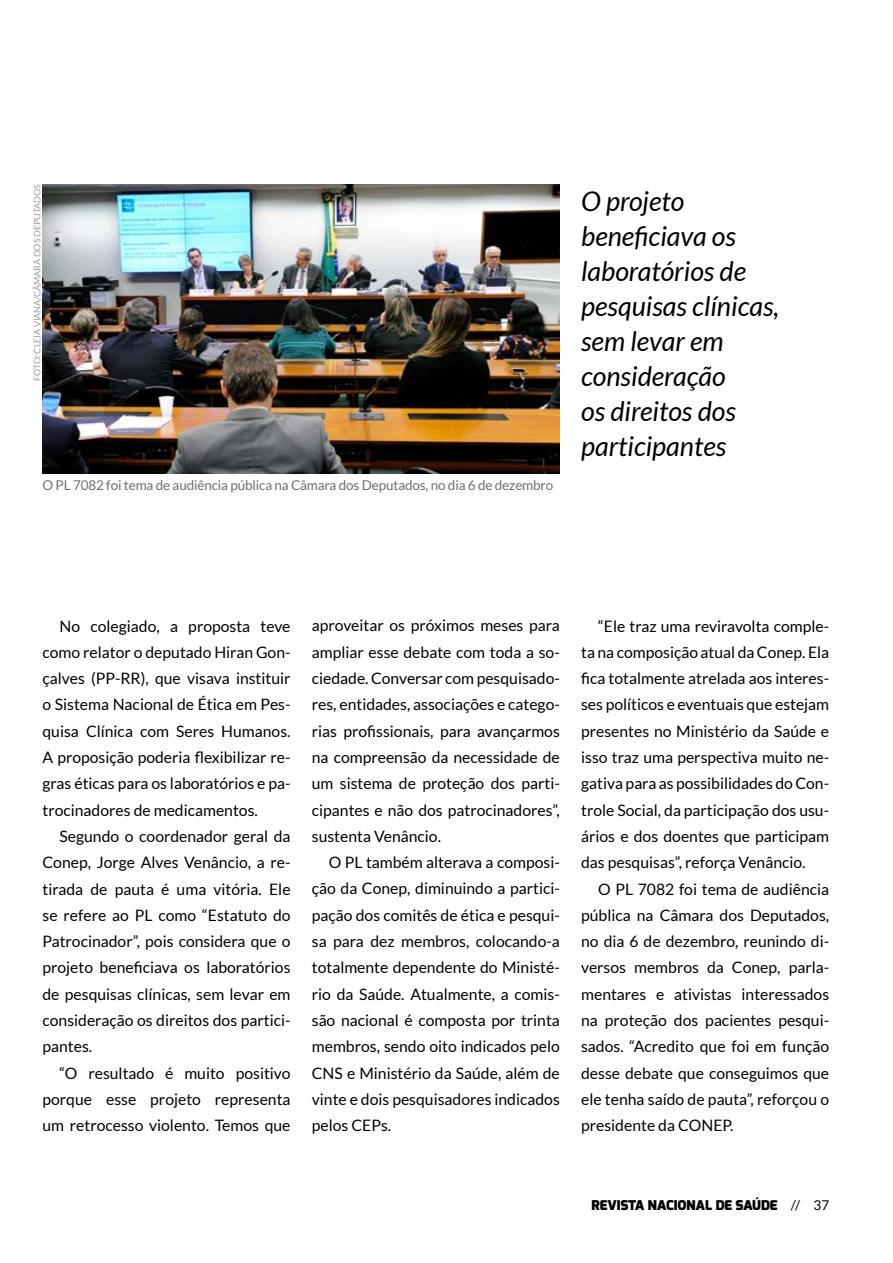
<style>
.page{position:relative;width:893px;height:1263px;background:#fff}
.page>*{position:absolute;margin:0;border:0;box-sizing:border-box;transform-origin:0 0}
.t1{font:italic 27px/35.1px "Lato";color:#000}
.t2{font:15.75px/26.2px "Lato";color:#000;text-align:justify}
.t3{font:13.5px "Lato";letter-spacing:-.01em;color:#706f6f}
.t4{font:900 13.5px "Exo";color:#000}
.t5{font:9px "Lato";letter-spacing:-.01em;color:#9d9d9c}
.s1{font-family:"Lato";font-weight:400}
</style>
<div class="page">
<img style="left:43px;top:184px;width:517px;height:290px">
<p class="t5" style="left:32px;top:381px;width:198px;rotate:-90deg">FOTO: CLEIA VIANA/CÂMARA DOS DEPUTADOS</p>
<p class="t3" style="left:43px;top:477px;width:512px">O PL 7082 foi tema de audiência pública na Câmara dos Deputados, no dia 6 de dezembro</p>
<h1 class="t1" style="left:581px;top:184px;width:200px">O projeto beneficiava os laboratórios de pesquisas clínicas, sem levar em consideração<br>os direitos dos participantes</h1>
<p class="t2" style="left:43px;top:612px;width:250px;text-indent:17px">No colegiado, a proposta teve como relator o deputado Hiran Gon&shy;çalves (PP-RR), que visava instituir o Sistema Nacional de Ética em Pes&shy;quisa Clínica com Seres Humanos.<br>A proposição poderia flexibilizar re&shy;gras éticas para os laboratórios e pa&shy;trocinadores de medicamentos.</p>
<p class="t2" style="left:43px;top:823px;width:250px;text-indent:17px">Segundo o coordenador geral da Conep, Jorge Alves Venâncio, a re&shy;tirada de pauta é uma vitória. Ele se refere ao PL como “Estatuto do Patrocinador”, pois considera que o projeto beneficiava os laboratórios de pesquisas clínicas, sem levar em consideração os direitos dos partici&shy;pantes.</p>
<p class="t2" style="left:43px;top:1060px;width:250px;text-indent:17px">“O resultado é muito positivo porque esse projeto representa um retrocesso violento. Temos que</p>
<p class="t2" style="left:312px;top:612px;width:250px">aproveitar os próximos meses para ampliar esse debate com toda a so&shy;ciedade. Conversar com pesquisado&shy;res, entidades, associações e catego&shy;rias profissionais, para avançarmos na compreensão da necessidade de um sistema de proteção dos parti&shy;cipantes e não dos patrocinadores”, sustenta Venâncio.</p>
<p class="t2" style="left:312px;top:849px;width:250px;text-indent:17px">O PL também alterava a composi&shy;ção da Conep, diminuindo a partici&shy;pação dos comitês de ética e pesqui&shy;sa para dez membros, colocando-a totalmente dependente do Ministé&shy;rio da Saúde. Atualmente, a comis&shy;são nacional é composta por trinta membros, sendo oito indicados pelo CNS e Ministério da Saúde, além de vinte e dois pesquisadores indicados pelos CEPs.</p>
<p class="t2" style="left:581px;top:612px;width:250px;text-indent:17px">“Ele traz uma reviravolta comple&shy;ta na composição atual da Conep. Ela fica totalmente atrelada aos interes&shy;ses políticos e eventuais que estejam presentes no Ministério da Saúde e isso traz uma perspectiva muito ne&shy;gativa para as possibilidades do Con&shy;trole Social, da participação dos usu&shy;ários e dos doentes que participam das pesquisas”, reforça Venâncio.</p>
<p class="t2" style="left:581px;top:876px;width:250px;text-indent:17px">O PL 7082 foi tema de audiência pública na Câmara dos Deputados, no dia 6 de dezembro, reunindo di&shy;versos membros da Conep, parla&shy;mentares e ativistas interessados na proteção dos pacientes pesqui&shy;sados. “Acredito que foi em função desse debate que conseguimos que ele tenha saído de pauta”, reforçou o presidente da CONEP.</p>
<p class="t4" style="left:591px;top:1197px;width:239px">REVISTA NACIONAL DE SAÚDE <span class="s1">// 37</span></p>
</div>
